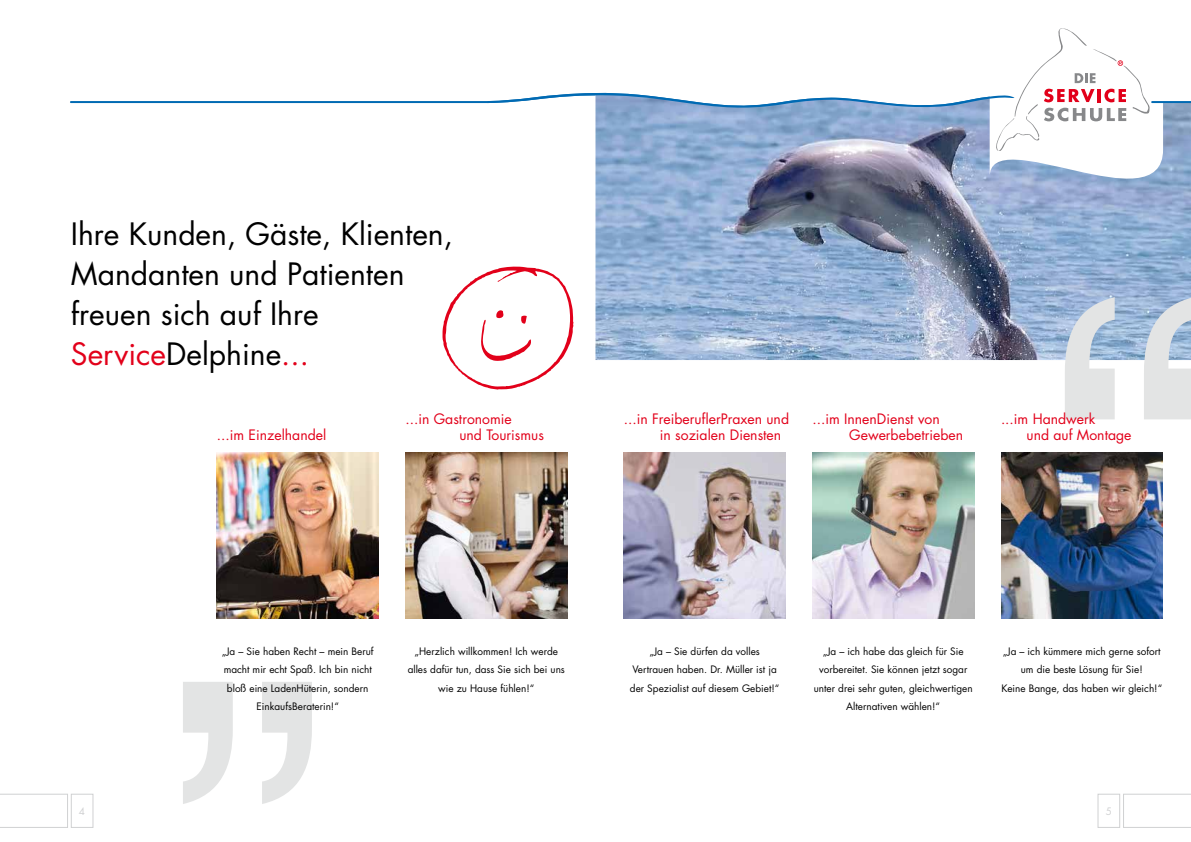
<style>
.page{position:relative;width:1191px;height:842px;background:#fff}
.page>*{position:absolute;margin:0;border:0;box-sizing:border-box;transform-origin:0 0}
.t1{font:30px/40px "Futura Std";color:#000}
.t2{font:14px/16px "Futura Std";color:#e2001a}
.t3{font:10px/18.4px "Futura Std";color:#000;text-align:center}
.t4{font:10px "Futura Std";color:#d0d1d2}
.s1{color:#e2001a}
</style>
<div class="page">
<svg style="left:1123px;top:794px;width:68px;height:34px"></svg>
<div style="left:1097px;top:794px;width:23px;height:34px;border:1px solid #d0d1d2"></div>
<hr style="left:71px;top:101px;width:417px;height:2px;background:#006ab3">
<svg style="left:0;top:794px;width:68px;height:34px"></svg>
<div style="left:71px;top:794px;width:22px;height:34px;border:1px solid #d0d1d2"></div>
<svg style="left:442px;top:266px;width:132px;height:124px"></svg>
<svg style="left:183px;top:682px;width:129px;height:122px"></svg>
<img style="left:624px;top:452px;width:161px;height:166px">
<img style="left:217px;top:452px;width:161px;height:166px">
<img style="left:812px;top:452px;width:162px;height:166px">
<img style="left:405px;top:452px;width:162px;height:166px">
<img style="left:1001px;top:452px;width:161px;height:166px">
<img style="left:595px;top:103px;width:596px;height:257px">
<svg style="left:1064px;top:297px;width:127px;height:122px;background:#cfd9e3"></svg>
<hr style="left:1152px;top:101px;width:39px;height:2px;background:#006ab3">
<svg style="left:488px;top:28px;width:675px;height:198px"></svg>
<h1 class="t1" style="left:71px;top:214px;width:383px">Ihre Kunden, Gäste, Klienten,<br>Mandanten und Patienten freuen sich auf Ihre<br><span class="s1">Service</span>Delphine<span class="s1">...</span></h1>
<h2 class="t2" style="left:459px;top:411px;width:86px;text-indent:-54px">...in Gastronomie<br>und Tourismus</h2>
<h2 class="t2" style="left:660px;top:411px;width:131px;text-indent:-36px">...in FreiberuflerPraxen und in sozialen Diensten</h2>
<h2 class="t2" style="left:812px;top:411px;width:129px">...im InnenDienst von</h2>
<h2 class="t2" style="left:217px;top:427px;width:111px">...im Einzelhandel</h2>
<h2 class="t2" style="left:849px;top:427px;width:115px">Gewerbebetrieben</h2>
<h2 class="t2" style="left:1026px;top:411px;width:106px;text-indent:-26px">...im Handwerk<br>und auf Montage</h2>
<p class="t3" style="left:222px;top:642px;width:153px">„Ja – Sie haben Recht – mein Beruf macht mir echt Spaß. Ich bin nicht bloß eine LadenHüterin, sondern<br>EinkaufsBeraterin!“</p>
<p class="t3" style="left:408px;top:642px;width:159px">„Herzlich willkommen! Ich werde alles dafür tun, dass Sie sich bei uns wie zu Hause fühlen!“</p>
<p class="t3" style="left:630px;top:642px;width:151px">„Ja – Sie dürfen da volles<br>Vertrauen haben. Dr. Müller ist ja der Spezialist auf diesem Gebiet!“</p>
<p class="t3" style="left:813px;top:642px;width:160px">„Ja – ich habe das gleich für Sie vorbereitet. Sie können jetzt sogar unter drei sehr guten, gleichwertigen<br>Alternativen wählen!“</p>
<p class="t3" style="left:1001px;top:642px;width:162px">„Ja – ich kümmere mich gerne sofort um die beste Lösung für Sie!<br>Keine Bange, das haben wir gleich!“</p>
<p class="t4" style="left:79px;top:805px;width:8px">4</p>
<p class="t4" style="left:1105px;top:805px;width:8px">5</p>
</div>
